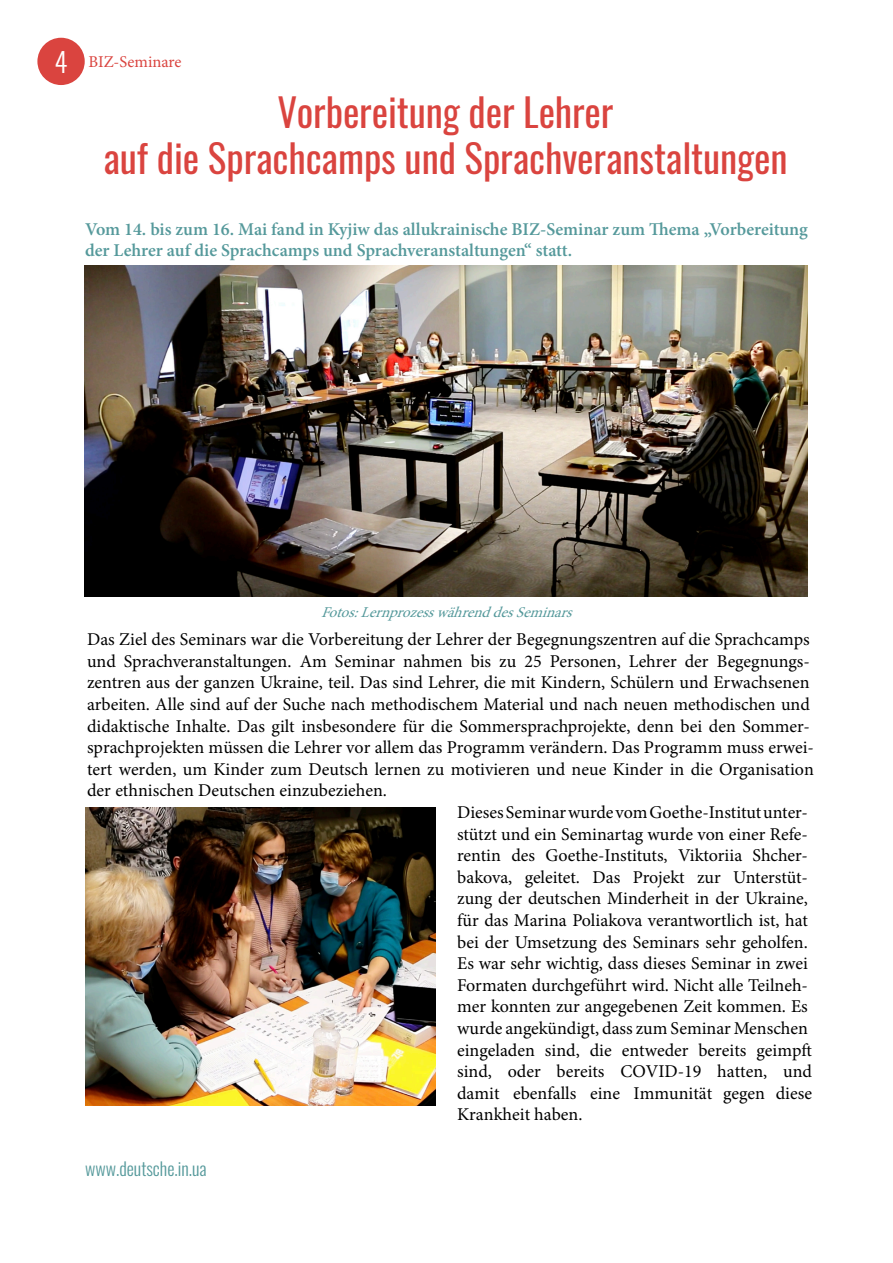
<style>
.page{position:relative;width:893px;height:1263px;background:#fff}
.page>*{position:absolute;margin:0;border:0;box-sizing:border-box;transform-origin:0 0}
.t1{font:italic 39px "Oswald";color:#da443f}
.t2{font:300 27px "Oswald";color:#fff}
.t3{font:18px/21.6px "Minion Pro";color:#000}
.t4{font:600 18px/21.6px "Minion Pro";color:#55999b}
.t5{font:300 18px "Oswald";color:#55999b}
.t6{font:16.5px "Minion Pro";color:#da443f}
.t7{font:italic 15px "Minion Pro";color:#55999b}
</style>
<div class="page">
<div style="left:37px;top:38px;width:48px;height:47px;background:#da443f;border-radius:50%"></div>
<img style="left:85px;top:266px;width:723px;height:331px">
<img style="left:85px;top:808px;width:351px;height:298px">
<p class="t2" style="left:54px;top:44px;width:15px">4</p>
<p class="t6" style="left:88px;top:51px;width:95px">BIZ-Seminare</p>
<p class="t1" style="left:279px;top:85px;width:337px">Vorbereitung der Lehrer</p>
<p class="t1" style="left:104px;top:132px;width:691px">auf die Sprachcamps und Sprachveranstaltungen</p>
<p class="t4" style="left:85px;top:218px;width:724px">Vom 14. bis zum 16. Mai fand in Kyjiw das allukrainische BIZ-Seminar zum Thema „Vorbereitung der Lehrer auf die Sprachcamps und Sprachveranstaltungen“ statt.</p>
<p class="t7" style="left:321px;top:602px;width:259px">Fotos:LernprozesswährenddesSeminars</p>
<p class="t3" style="left:87px;top:629px;width:728px">Das Ziel des Seminars war die Vorbereitung der Lehrer der Begegnungszentren auf die Sprachcamps und Sprachveranstaltungen. Am Seminar nahmen bis zu 25 Personen, Lehrer der Begegnungs&shy;zentren aus der ganzen Ukraine, teil. Das sind Lehrer, die mit Kindern, Schülern und Erwachsenen arbeiten. Alle sind auf der Suche nach methodischem Material und nach neuen methodischen und didaktische Inhalte. Das gilt insbesondere für die Sommersprachprojekte, denn bei den Sommer&shy;sprachprojekten müssen die Lehrer vor allem das Programm verändern. Das Programm muss erwei&shy;tert werden, um Kinder zum Deutsch lernen zu motivieren und neue Kinder in die Organisation der ethnischen Deutschen einzubeziehen.</p>
<p class="t5" style="left:85px;top:1156px;width:123px">www.deutsche.in.ua</p>
<p class="t3" style="left:457px;top:801px;width:356px">Dieses Seminar wurde vom Goethe-Institut unter&shy;stützt und ein Seminartag wurde von einer Refe&shy;rentin des Goethe-Instituts, Viktoriia Shcher&shy;bakova, geleitet. Das Projekt zur Unterstüt&shy;zung der deutschen Minderheit in der Ukraine, für das Marina Poliakova verantwortlich ist, hat bei der Umsetzung des Seminars sehr geholfen.<br>Es war sehr wichtig, dass dieses Seminar in zwei Formaten durchgeführt wird. Nicht alle Teilneh&shy;mer konnten zur angegebenen Zeit kommen. Es wurde angekündigt, dass zum Seminar Menschen eingeladen sind, die entweder bereits geimpft sind, oder bereits COVID-19 hatten, und damit ebenfalls eine Immunität gegen diese Krankheit haben.</p>
</div>
